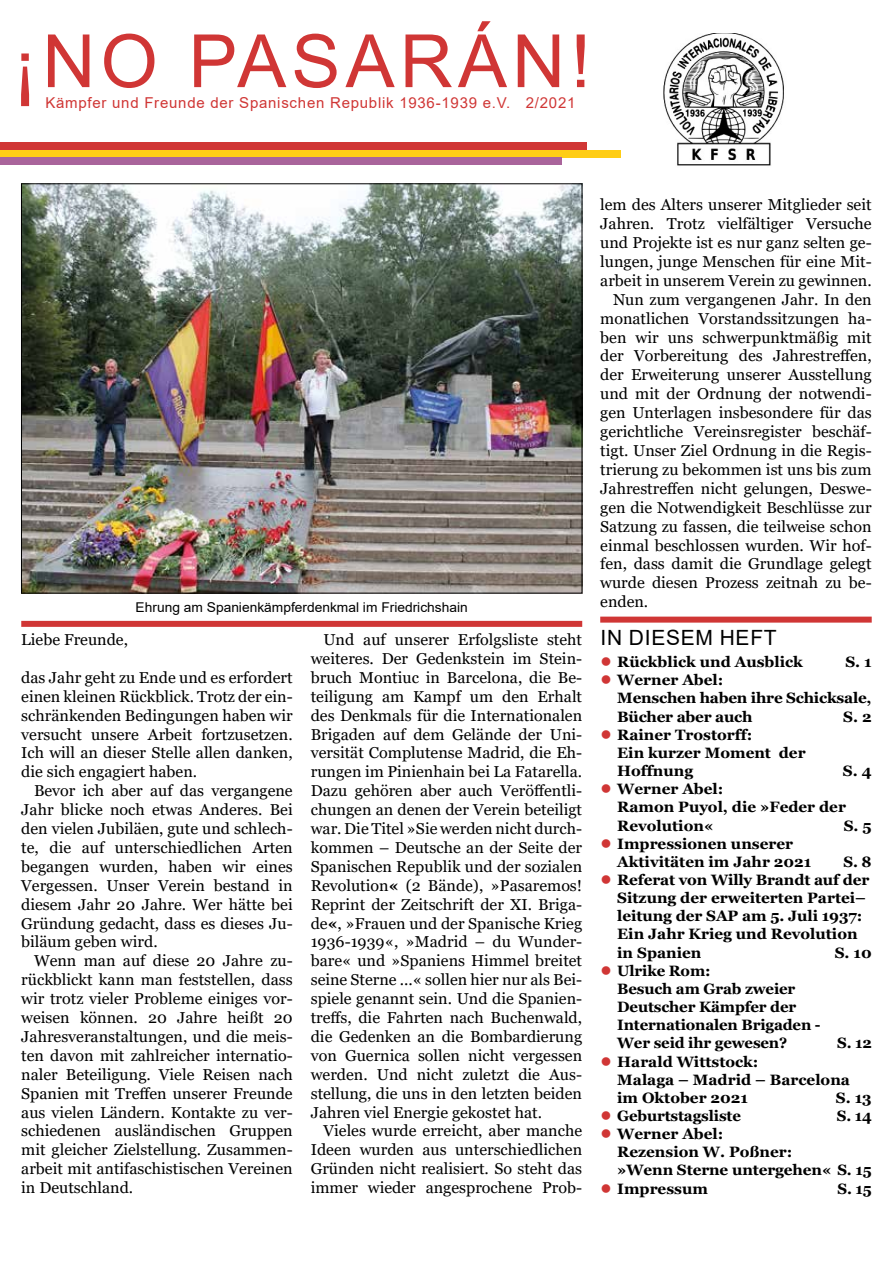
<style>
.page{position:relative;width:893px;height:1263px;background:#fff}
.page>*{position:absolute;margin:0;border:0;box-sizing:border-box;transform-origin:0 0}
.t1{font:73.5px "Arial";letter-spacing:.07em;color:#d03635}
.t2{font:21px "Arial";letter-spacing:.035em;color:#000}
.t3{font:15.75px/18.9px "Georgia";color:#000;text-align:justify}
.t4{font:700 15px/18.1px "Georgia";color:#000}
.t5{font:15px "Arial";letter-spacing:.05em;color:#d03635}
.t6{font:13.5px "Arial";color:#000}
.s1{font-weight:700}
.s2{font-size:19.5px;color:#d03635}
</style>
<div class="page">
<img style="left:663px;top:34px;width:121px;height:132px">
<div style="left:0;top:142px;width:587px;height:8px;background:#d03635"></div>
<div style="left:0;top:150px;width:621px;height:7px;background:#ffcd15"></div>
<div style="left:0;top:157px;width:561px;height:8px;background:#a9649b"></div>
<div style="left:600px;top:617px;width:272px;height:6px;background:#d03635"></div>
<div style="left:21px;top:621px;width:561px;height:6px;background:#d03635"></div>
<img style="left:23px;top:186px;width:557px;height:405px">
<h1 class="t1" style="left:13px;top:11px;width:579px">¡NO PASARÁN!</h1>
<p class="t5" style="left:45px;top:93px;width:532px">Kämpfer und Freunde der Spanischen Republik 1936-1939 e.V. 2/2021</p>
<p class="t6" style="left:136px;top:598px;width:334px">Ehrung am Spanienkämpferdenkmal im Friedrichshain</p>
<p class="t3" style="left:21px;top:630px;width:108px">Liebe Freunde,</p>
<p class="t3" style="left:21px;top:668px;width:273px">das Jahr geht zu Ende und es erfordert einen kleinen Rückblick. Trotz der ein&shy;schränkenden Bedingungen haben wir versucht unsere Arbeit fortzusetzen.<br>Ich will an dieser Stelle allen danken, die sich engagiert haben.</p>
<p class="t3" style="left:21px;top:782px;width:273px;text-indent:13px">Bevor ich aber auf das vergangene Jahr blicke noch etwas Anderes. Bei den vielen Jubiläen, gute und schlech&shy;te, die auf unterschiedlichen Arten begangen wurden, haben wir eines Vergessen. Unser Verein bestand in diesem Jahr 20 Jahre. Wer hätte bei Gründung gedacht, dass es dieses Ju&shy;biläum geben wird.</p>
<p class="t3" style="left:21px;top:952px;width:273px;text-indent:13px">Wenn man auf diese 20 Jahre zu&shy;rückblickt kann man feststellen, dass wir trotz vieler Probleme einiges vor&shy;weisen können. 20 Jahre heißt 20<br>Jahresveranstaltungen, und die meis&shy;ten davon mit zahlreicher internatio&shy;naler Beteiligung. Viele Reisen nach Spanien mit Treffen unserer Freunde aus vielen Ländern. Kontakte zu ver&shy;schiedenen ausländischen Gruppen mit gleicher Zielstellung. Zusammen&shy;arbeit mit antifaschistischen Vereinen in Deutschland.</p>
<p class="t3" style="left:311px;top:630px;width:273px;text-indent:13px">Und auf unserer Erfolgsliste steht weiteres. Der Gedenkstein im Stein&shy;bruch Montiuc in Barcelona, die Be&shy;teiligung am Kampf um den Erhalt des Denkmals für die Internationalen Brigaden auf dem Gelände der Uni&shy;versität Complutense Madrid, die Eh&shy;rungen im Pinienhain bei La Fatarella.<br>Dazu gehören aber auch Veröffentli&shy;chungen an denen der Verein beteiligt war. Die Titel »Sie werden nicht durch&shy;kommen – Deutsche an der Seite der Spanischen Republik und der sozialen Revolution<span class="s1">«</span> (2 Bände), »Pasaremos!<br>Reprint der Zeitschrift der XI. Briga&shy;de<span class="s1">«</span>, »Frauen und der Spanische Krieg 1936-1939«, »Madrid – du Wunder&shy;bare« und »Spaniens Himmel breitet seine Sterne ...« sollen hier nur als Bei&shy;spiele genannt sein. Und die Spanien&shy;treffs, die Fahrten nach Buchenwald, die Gedenken an die Bombardierung von Guernica sollen nicht vergessen werden. Und nicht zuletzt die Aus&shy;stellung, die uns in den letzten beiden Jahren viel Energie gekostet hat.</p>
<p class="t3" style="left:311px;top:1122px;width:273px;text-indent:13px">Vieles wurde erreicht, aber manche Ideen wurden aus unterschiedlichen Gründen nicht realisiert. So steht das immer wieder angesprochene Prob-</p>
<p class="t3" style="left:600px;top:196px;width:273px">lem des Alters unserer Mitglieder seit</p>
<p class="t3" style="left:600px;top:215px;width:273px">Jahren. Trotz vielfältiger Versuche</p>
<p class="t3" style="left:600px;top:233px;width:273px">und Projekte ist es nur ganz selten ge-</p>
<p class="t3" style="left:600px;top:252px;width:273px">lungen, junge Menschen für eine Mit-</p>
<p class="t3" style="left:600px;top:271px;width:273px">arbeit in unserem Verein zu gewinnen.</p>
<p class="t3" style="left:613px;top:290px;width:260px">Nun zum vergangenen Jahr. In den</p>
<p class="t3" style="left:600px;top:309px;width:273px">monatlichen Vorstandssitzungen ha-</p>
<p class="t3" style="left:600px;top:328px;width:273px">ben wir uns schwerpunktmäßig mit</p>
<p class="t3" style="left:600px;top:347px;width:273px">der Vorbereitung des Jahrestreffen,</p>
<p class="t3" style="left:600px;top:366px;width:273px">der Erweiterung unserer Ausstellung</p>
<p class="t3" style="left:600px;top:385px;width:273px">und mit der Ordnung der notwendi-</p>
<p class="t3" style="left:600px;top:404px;width:273px">gen Unterlagen insbesondere für das</p>
<p class="t3" style="left:600px;top:422px;width:273px">gerichtliche Vereinsregister beschäf-</p>
<p class="t3" style="left:600px;top:441px;width:273px">tigt. Unser Ziel Ordnung in die Regis-</p>
<p class="t3" style="left:600px;top:460px;width:273px">trierung zu bekommen ist uns bis zum</p>
<p class="t3" style="left:600px;top:479px;width:273px">Jahrestreffen nicht gelungen, Deswe-</p>
<p class="t3" style="left:600px;top:498px;width:273px">gen die Notwendigkeit Beschlüsse zur</p>
<p class="t3" style="left:600px;top:517px;width:273px">Satzung zu fassen, die teilweise schon</p>
<p class="t3" style="left:600px;top:536px;width:273px">einmal beschlossen wurden. Wir hof-</p>
<p class="t3" style="left:600px;top:555px;width:273px">fen, dass damit die Grundlage gelegt</p>
<p class="t3" style="left:600px;top:574px;width:273px">wurde diesen Prozess zeitnah zu be-</p>
<p class="t3" style="left:600px;top:593px;width:50px">enden.</p>
<h2 class="t2" style="left:601px;top:623px;width:178px">IN DIESEM HEFT</h2>
<p class="t4" style="left:600px;top:653px;width:204px"><span class="s2">●</span> Rückblick und Ausblick</p>
<p class="t4" style="left:845px;top:653px;width:28px">S. 1</p>
<p class="t4" style="left:617px;top:671px;width:256px;text-indent:-17px"><span class="s2">●</span> Werner Abel:<br>Menschen haben ihre Schicksale,<br>Bücher aber auch</p>
<p class="t4" style="left:843px;top:707px;width:30px">S. 2</p>
<p class="t4" style="left:617px;top:725px;width:190px;text-indent:-17px"><span class="s2">●</span> Rainer Trostorff:<br>Ein kurzer Moment der<br>Hoffnung</p>
<p class="t4" style="left:843px;top:762px;width:30px">S. 4</p>
<p class="t4" style="left:617px;top:780px;width:230px;text-indent:-17px"><span class="s2">●</span> Werner Abel:<br>Ramon Puyol, die »Feder der<br>Revolution«</p>
<p class="t4" style="left:844px;top:816px;width:29px">S. 5</p>
<p class="t4" style="left:617px;top:834px;width:195px;text-indent:-17px"><span class="s2">●</span> Impressionen unserer<br>Aktivitäten im Jahr 2021</p>
<p class="t4" style="left:843px;top:853px;width:30px">S. 8</p>
<p class="t4" style="left:617px;top:871px;width:254px;text-indent:-17px"><span class="s2">●</span> Referat von Willy Brandt auf der<br>Sitzung der erweiterten Partei– leitung der SAP am 5. Juli 1937:<br>Ein Jahr Krieg und Revolution in Spanien</p>
<p class="t4" style="left:835px;top:943px;width:39px">S. 10</p>
<p class="t4" style="left:617px;top:961px;width:205px;text-indent:-17px"><span class="s2">●</span> Ulrike Rom:<br>Besuch am Grab zweier<br>Deutscher Kämpfer der<br>Internationalen Brigaden -<br>Wer seid ihr gewesen?</p>
<p class="t4" style="left:837px;top:1034px;width:36px">S. 12</p>
<p class="t4" style="left:617px;top:1052px;width:234px;text-indent:-17px"><span class="s2">●</span> Harald Wittstock:<br>Malaga – Madrid – Barcelona im Oktober 2021</p>
<p class="t4" style="left:836px;top:1088px;width:37px">S. 13</p>
<p class="t4" style="left:600px;top:1107px;width:142px"><span class="s2">●</span> Geburtstagsliste</p>
<p class="t4" style="left:837px;top:1107px;width:36px">S. 14</p>
<p class="t4" style="left:617px;top:1125px;width:256px;text-indent:-17px"><span class="s2">●</span> Werner Abel:<br>Rezension W. Poßner:<br>»Wenn Sterne untergehen« S. 15</p>
<p class="t4" style="left:600px;top:1179px;width:109px"><span class="s2">●</span> Impressum</p>
<p class="t4" style="left:837px;top:1179px;width:36px">S. 15</p>
</div>
